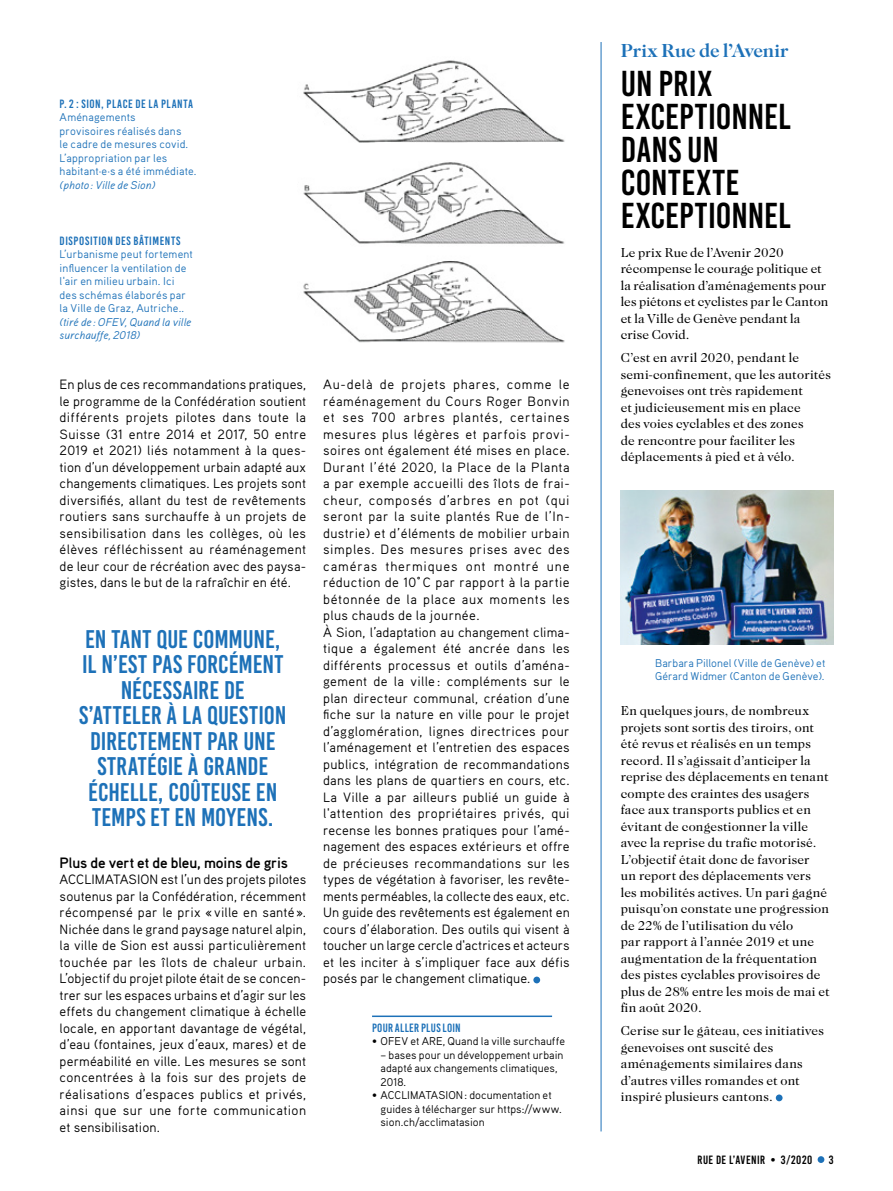
<style>
.page{position:relative;width:893px;height:1191px;background:#fff}
.page>*{position:absolute;margin:0;border:0;box-sizing:border-box;transform-origin:0 0}
._02_titre_bebas_24{font:36px/33px "Bebas Kai";color:#000}
.exergue_17_centré{font:25.5px/25.5px "Bebas Kai";color:#1d71b8;text-align:center}
._02_titre_bebas_24-2{font:700 19.5px "Caslon Two Twe Four ITC";letter-spacing:-.005em;color:#1d71b8}
._05_soustitres_10{font:700 15px "Aaux Pro";letter-spacing:-.005em;color:#000}
._01_texte_courant_sm{font:13.5px/16.5px "Aaux Pro";letter-spacing:.015em;color:#000;text-align:justify}
.texte_caslon_9_11{font:13.5px/16.5px "Caslon Two Twe Four ITC";letter-spacing:.015em;color:#000}
._06_légende_titre_ca{font:12px "Bebas Kai";letter-spacing:.045em;color:#1d71b8}
.t1{font:12px "Bebas Kai";letter-spacing:.035em;color:#000}
._06_légende_titre_ca-2{font:12px "Bebas Kai";letter-spacing:.025em;color:#1d71b8}
._06_légende_bleu{font:11.25px/13.5px "Aaux Pro";letter-spacing:.01em;color:#1d71b8}
._06_légende_bleu-2{font:11.25px/13.5px "Aaux Pro";letter-spacing:.005em;color:#000}
.s1{font-style:italic}
</style>
<div class="page">
<div style="left:818px;top:1156px;width:6px;height:7px;background:#1d71b8;border-radius:50%"></div>
<img style="left:303px;top:60px;width:262px;height:283px">
<img style="left:621px;top:490px;width:212px;height:154px">
<hr style="left:372px;top:1015px;width:180px;height:2px;background:#1d71b8">
<div style="left:776px;top:1094px;width:7px;height:7px;background:#1d71b8;border-radius:50%"></div>
<div style="left:533px;top:976px;width:7px;height:7px;background:#1d71b8;border-radius:50%"></div>
<hr style="left:601px;top:42px;width:1px;height:1089px;background:#1d71b8">
<p class="_06_légende_titre_ca" style="left:60px;top:97px;width:135px">P. 2: SION, PLACE DE LA PLANTA</p>
<p class="_06_légende_bleu" style="left:60px;top:110px;width:138px">Aménagements<br>provisoires réalisés dans<br>le cadre de mesures covid.<br>L’appropriation par les habitant·e·s a été immédiate. <span class="s1">(photo : Ville de Sion)</span></p>
<p class="_06_légende_titre_ca" style="left:60px;top:234px;width:122px">DISPOSITION DES BÂTIMENTS</p>
<p class="_06_légende_bleu" style="left:60px;top:247px;width:135px">L’urbanisme peut fortement influencer la ventilation de l'air en milieu urbain. Ici des schémas élaborés par la Ville de Graz, Autriche.. <span class="s1">(tiré de : OFEV, Quand la ville surchauffe, 2018)</span></p>
<p class="_01_texte_courant_sm" style="left:60px;top:376px;width:248px">En plus de ces recommandations pratiques, le programme de la Confédération soutient différents projets pilotes dans toute la Suisse (31 entre 2014 et 2017, 50 entre 2019 et 2021) liés notamment à la ques&shy;tion d’un développement urbain adapté aux changements climatiques. Les projets sont diversifiés, allant du test de revêtements routiers sans surchauffe à un projets de sensibilisation dans les collèges, où les élèves réfléchissent au réaménagement de leur cour de récréation avec des paysa&shy;gistes, dans le but de la rafraîchir en été.</p>
<p class="exergue_17_centré" style="left:79px;top:626px;width:209px">EN TANT QUE COMMUNE,<br>IL N’EST PAS FORCÉMENT<br>NÉCESSAIRE DE<br>S’ATTELER À LA QUESTION<br>DIRECTEMENT PAR UNE<br>STRATÉGIE À GRANDE<br>ÉCHELLE, COÛTEUSE EN<br>TEMPS ET EN MOYENS.</p>
<p class="_05_soustitres_10" style="left:60px;top:853px;width:230px">Plus de vert et de bleu, moins de gris</p>
<p class="_01_texte_courant_sm" style="left:60px;top:871px;width:248px">ACCLIMATASION est l’un des projets pilotes soutenus par la Confédération, récemment récompensé par le prix « ville en santé ».<br>Nichée dans le grand paysage naturel alpin, la ville de Sion est aussi particulièrement touchée par les îlots de chaleur urbain.<br>L’objectif du projet pilote était de se concen&shy;trer sur les espaces urbains et d’agir sur les effets du changement climatique à échelle locale, en apportant davantage de végétal, d’eau (fontaines, jeux d’eaux, mares) et de perméabilité en ville. Les mesures se sont concentrées à la fois sur des projets de réalisations d’espaces publics et privés, ainsi que sur une forte communication et sensibilisation.</p>
<p class="_01_texte_courant_sm" style="left:323px;top:376px;width:248px">Au-delà de projets phares, comme le réaménagement du Cours Roger Bonvin et ses 700 arbres plantés, certaines mesures plus légères et parfois provi&shy;soires ont également été mises en place.<br>Durant l’été 2020, la Place de la Planta a par exemple accueilli des îlots de frai&shy;cheur, composés d’arbres en pot (qui seront par la suite plantés Rue de l’In&shy;dustrie) et d’éléments de mobilier urbain simples. Des mesures prises avec des caméras thermiques ont montré une réduction de 10° C par rapport à la partie bétonnée de la place aux moments les plus chauds de la journée.</p>
<p class="_01_texte_courant_sm" style="left:323px;top:623px;width:248px">À Sion, l’adaptation au changement clima&shy;tique a également été ancrée dans les différents processus et outils d’aména&shy;gement de la ville : compléments sur le plan directeur communal, création d’une fiche sur la nature en ville pour le projet d’agglomération, lignes directrices pour l’aménagement et l’entretien des espaces publics, intégration de recommandations dans les plans de quartiers en cours, etc.<br>La Ville a par ailleurs publié un guide à l'attention des propriétaires privés, qui recense les bonnes pratiques pour l’amé&shy;nagement des espaces extérieurs et offre de précieuses recommandations sur les types de végétation à favoriser, les revête&shy;ments perméables, la collecte des eaux, etc.<br>Un guide des revêtements est également en cours d’élaboration. Des outils qui visent à toucher un large cercle d'actrices et acteurs et les inciter à s’impliquer face aux défis posés par le changement climatique.</p>
<p class="_06_légende_titre_ca-2" style="left:372px;top:1021px;width:90px">POUR ALLER PLUS LOIN</p>
<p class="_06_légende_bleu-2" style="left:372px;top:1034px;width:194px">• OFEV et ARE, Quand la ville surchauffe</p>
<p class="_06_légende_bleu-2" style="left:381px;top:1048px;width:184px">– bases pour un développement urbain adapté aux changements climatiques,<br>2018.</p>
<p class="_06_légende_bleu-2" style="left:381px;top:1088px;width:183px;text-indent:-9px">• ACCLIMATASION: documentation et guides à télécharger sur https://www. sion.ch/acclimatasion</p>
<p class="_02_titre_bebas_24-2" style="left:621px;top:39px;width:169px">Prix Rue de l’Avenir</p>
<p class="_02_titre_bebas_24" style="left:621px;top:67px;width:171px">UN PRIX<br>EXCEPTIONNEL<br>DANS UN<br>CONTEXTE<br>EXCEPTIONNEL</p>
<p class="texte_caslon_9_11" style="left:621px;top:244px;width:209px">Le prix Rue de l’Avenir 2020 récompense le courage politique et la réalisation d’aménagements pour les piétons et cyclistes par le Canton et la Ville de Genève pendant la crise Covid.</p>
<p class="texte_caslon_9_11" style="left:621px;top:350px;width:212px">C’est en avril 2020, pendant le semi-confinement, que les autorités genevoises ont très rapidement<br>et judicieusement mis en place<br>des voies cyclables et des zones<br>de rencontre pour faciliter les déplacements à pied et à vélo.</p>
<p class="_06_légende_bleu" style="left:655px;top:655px;width:172px">Barbara Pillonel (Ville de Genève) et<br>Gérard Widmer (Canton de Genève).</p>
<p class="texte_caslon_9_11" style="left:621px;top:703px;width:210px">En quelques jours, de nombreux projets sont sortis des tiroirs, ont été revus et réalisés en un temps record. Il s’agissait d’anticiper la reprise des déplacements en tenant compte des craintes des usagers face aux transports publics et en évitant de congestionner la ville avec la reprise du trafic motorisé.<br>L’objectif était donc de favoriser<br>un report des déplacements vers les mobilités actives. Un pari gagné puisqu’on constate une progression de 22% de l’utilisation du vélo<br>par rapport à l’année 2019 et une augmentation de la fréquentation des pistes cyclables provisoires de plus de 28% entre les mois de mai et fin août 2020.</p>
<p class="texte_caslon_9_11" style="left:621px;top:1022px;width:205px">Cerise sur le gâteau, ces initiatives genevoises ont suscité des aménagements similaires dans d’autres villes romandes et ont inspiré plusieurs cantons.</p>
<p class="t1" style="left:698px;top:1153px;width:116px">RUE DE L’AVENIR • 3/2020</p>
<p class="t1" style="left:829px;top:1153px;width:6px">3</p>
</div>
